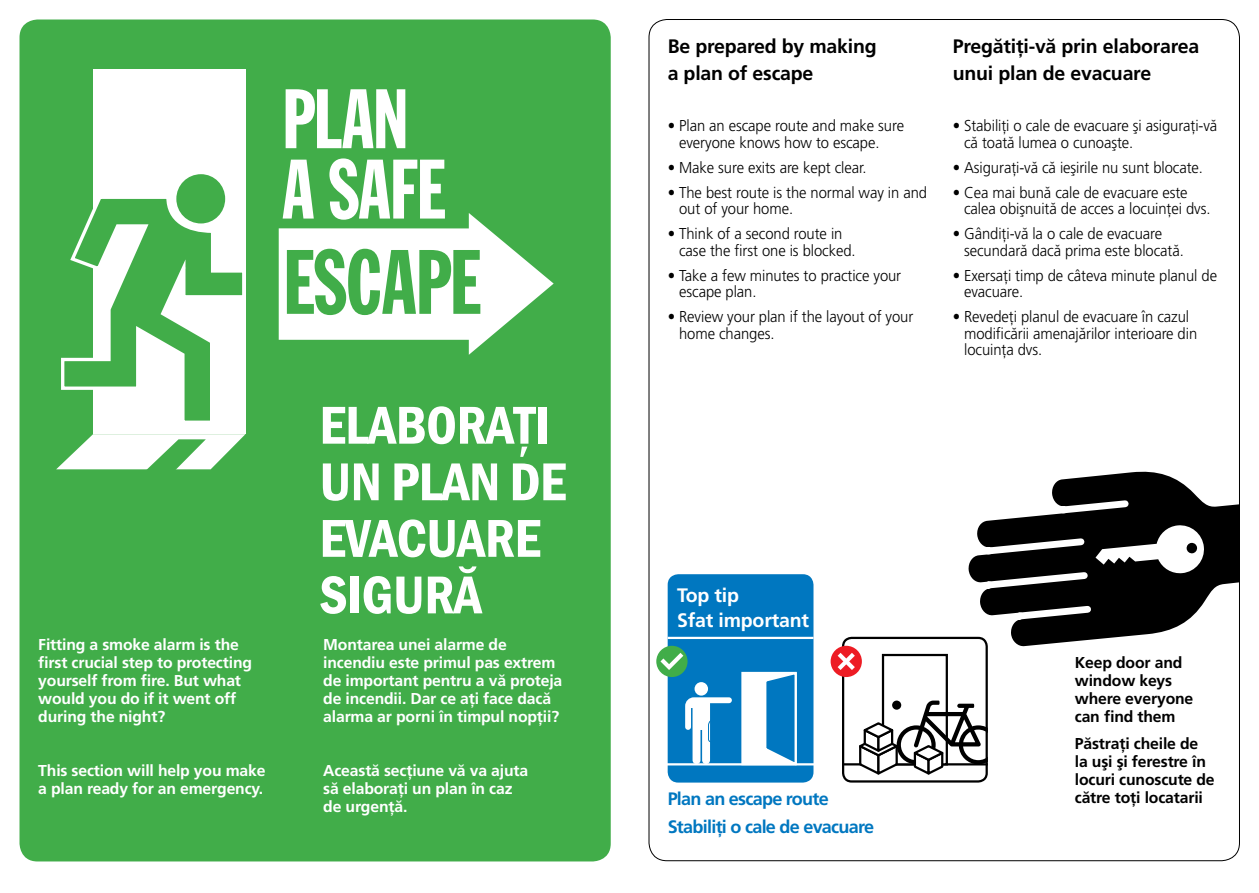
<style>
.page{position:relative;width:1259px;height:893px;background:#fff}
.page>*{position:absolute;margin:0;border:0;box-sizing:border-box;transform-origin:0 0}
.t1{font:89.7px "Franklin Gothic Std Extra Cond";letter-spacing:-.01em;color:#41ad49}
.t2{font:82.8px/70.3px "Franklin Gothic Std Extra Cond";letter-spacing:-.01em;color:#fff}
.t3{font:600 condensed 55.2px/56.6px "Franklin Gothic";letter-spacing:-.01em;color:#fff}
.t4{font:700 19.5px/27px "Frutiger CE";letter-spacing:-.01em;color:#000}
.t5{font:700 19.5px/25.5px "Frutiger";letter-spacing:-.01em;color:#fff}
.t6{font:700 18px "Frutiger CE";letter-spacing:-.04em;color:#0077c0}
.t7{font:700 18px "Frutiger";letter-spacing:-.04em;color:#0077c0}
.t8{font:300 15.75px/16.5px "Frutiger CE";letter-spacing:-.005em;color:#000;scale:.94 1}
.t9{font:700 15.75px/18px "Frutiger CE";letter-spacing:-.01em;color:#fff}
.t10{font:700 15.75px/18px "Frutiger";letter-spacing:-.01em;color:#fff}
.t11{font:700 15.75px/18px "Frutiger CE";letter-spacing:-.01em;color:#000}
.t12{font:700 15.75px/18px "Frutiger";letter-spacing:-.01em;color:#000}
</style>
<div class="page">
<div style="left:20px;top:20px;width:591px;height:841px;background:#41ad49;border-radius:18px"></div>
<svg style="left:957px;top:195px;width:283px;height:463px"></svg>
<svg style="left:1057px;top:496px;width:75px;height:21px"></svg>
<svg style="left:1013px;top:602px;width:82px;height:21px"></svg>
<svg style="left:981px;top:524px;width:224px;height:68px"></svg>
<div style="left:1239px;top:493px;width:18px;height:98px;background:#fff"></div>
<div style="left:842px;top:637px;width:146px;height:146px;border:2px solid #000;border-radius:9px"></div>
<div style="left:830px;top:646px;width:32px;height:31px;background:#ed1c24;border-radius:50%"></div>
<svg style="left:837px;top:653px;width:18px;height:17px"></svg>
<div style="left:667px;top:574px;width:146px;height:209px;background:#0077c0;border-radius:11px"></div>
<hr style="left:667px;top:637px;width:146px;height:2px;background:#fff">
<hr style="left:842px;top:763px;width:146px;height:2px;background:#000">
<div style="left:882px;top:654px;width:66px;height:111px;border:2px solid #000"></div>
<svg style="left:855px;top:701px;width:133px;height:76px"></svg>
<div style="left:93px;top:70px;width:152px;height:364px;background:#fff"></div>
<svg style="left:61px;top:194px;width:185px;height:232px"></svg>
<div style="left:176px;top:174px;width:49px;height:49px;background:#41ad49;border-radius:50%"></div>
<svg style="left:56px;top:434px;width:189px;height:36px"></svg>
<svg style="left:279px;top:213px;width:274px;height:142px"></svg>
<div style="left:656px;top:646px;width:31px;height:31px;background:#41ad49;border-radius:50%"></div>
<svg style="left:660px;top:653px;width:23px;height:17px"></svg>
<div style="left:742px;top:673px;width:53px;height:91px;background:#fff"></div>
<div style="left:741px;top:672px;width:56px;height:93px;border:2px solid #fff"></div>
<svg style="left:763px;top:671px;width:35px;height:95px"></svg>
<svg style="left:685px;top:682px;width:47px;height:81px"></svg>
<hr style="left:664px;top:763px;width:158px;height:2px;background:#fff">
<h2 class="t2" style="left:282px;top:87px;width:165px">PlAN<br>A SAFE</h2>
<h1 class="t1" style="left:283px;top:234px;width:199px">EScAPE</h1>
<p class="t10" style="left:38px;top:636px;width:215px">Fitting a smoke alarm is the first crucial step to protecting yourself from fire. But what would you do if it went off during the night?</p>
<p class="t10" style="left:38px;top:762px;width:229px">This section will help you make a plan ready for an emergency.</p>
<h3 class="t3" style="left:319px;top:396px;width:248px">ELABORAŢI<br>UN PLAN DE<br>EVACUARE<br>SIGURĂ</h3>
<p class="t9" style="left:323px;top:636px;width:241px">Montarea unei alarme de incendiu este primul pas extrem de important pentru a vă proteja de incendii. Dar ce aţi face dacă alarma ar porni în timpul nopţii?</p>
<p class="t9" style="left:323px;top:762px;width:206px">Această secţiune vă va ajuta să elaboraţi un plan în caz de urgenţă.</p>
<p class="t4" style="left:668px;top:33px;width:210px">Be prepared by making a plan of escape</p>
<p class="t8" style="left:679px;top:118px;width:241px;text-indent:-11px">• Plan an escape route and make sure everyone knows how to escape.</p>
<p class="t8" style="left:668px;top:159px;width:213px">• Make sure exits are kept clear.</p>
<p class="t8" style="left:679px;top:184px;width:265px;text-indent:-11px">• The best route is the normal way in and out of your home.</p>
<p class="t8" style="left:679px;top:226px;width:189px;text-indent:-11px">• Think of a second route in case the first one is blocked.</p>
<p class="t8" style="left:679px;top:267px;width:238px;text-indent:-11px">• Take a few minutes to practice your escape plan.</p>
<p class="t8" style="left:679px;top:309px;width:251px;text-indent:-11px">• Review your plan if the layout of your home changes.</p>
<p class="t4" style="left:952px;top:33px;width:248px">Pregătiţi-vă prin elaborarea unui plan de evacuare</p>
<p class="t8" style="left:964px;top:118px;width:271px;text-indent:-11px">• Stabiliţi o cale de evacuare şi asiguraţi-vă că toată lumea o cunoaşte.</p>
<p class="t8" style="left:952px;top:159px;width:268px">• Asiguraţi-vă că ieşirile nu sunt blocate.</p>
<p class="t8" style="left:964px;top:184px;width:264px;text-indent:-11px">• Cea mai bună cale de evacuare este calea obişnuită de acces a locuinţei dvs.</p>
<p class="t8" style="left:964px;top:226px;width:235px;text-indent:-11px">• Gândiţi-vă la o cale de evacuare secundară dacă prima este blocată.</p>
<p class="t8" style="left:964px;top:267px;width:271px;text-indent:-11px">• Exersaţi timp de câteva minute planul de evacuare.</p>
<p class="t8" style="left:964px;top:309px;width:249px;text-indent:-11px">• Revedeţi planul de evacuare în cazul modificării amenajărilor interioare din locuinţa dvs.</p>
<p class="t5" style="left:677px;top:582px;width:133px">Top tip<br>Sfat important</p>
<p class="t7" style="left:667px;top:788px;width:163px">Plan an escape route</p>
<p class="t6" style="left:667px;top:815px;width:208px">Stabiliţi o cale de evacuare</p>
<p class="t12" style="left:1075px;top:654px;width:120px">Keep door and window keys where everyone can find them</p>
<p class="t11" style="left:1075px;top:735px;width:141px">Păstraţi cheile de la uşi şi ferestre în locuri cunoscute de către toţi locatarii</p>
</div>
